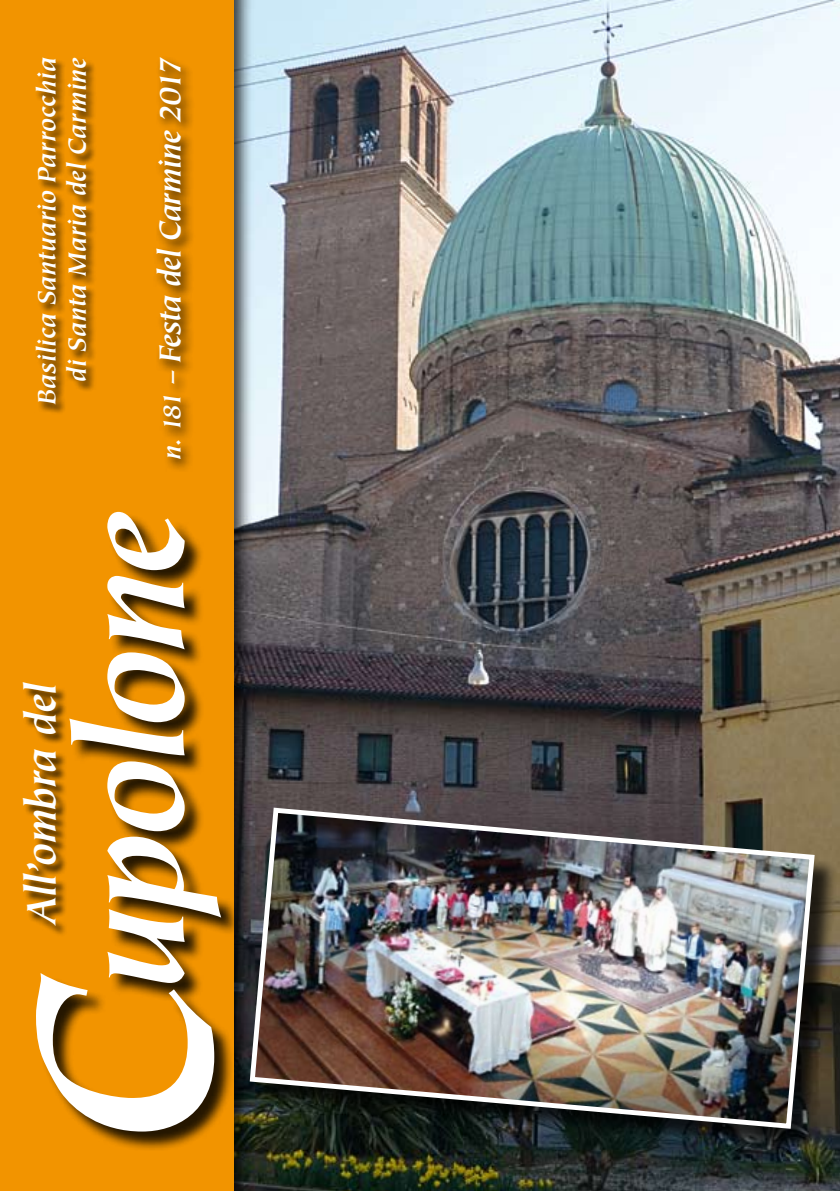
<style>
.page{position:relative;width:840px;height:1191px;background:#fff}
.page>*{position:absolute;margin:0;border:0;box-sizing:border-box;transform-origin:0 0}
.t1{font:italic 700 160px "Tiepolo Std";letter-spacing:-.045em;color:#fff}
.t2{font:italic 700 46px "Tiepolo Std";letter-spacing:-.025em;color:#fff}
.t3{font:italic 700 34px "Tiepolo Std";letter-spacing:-.045em;color:#fff}
.t4{font:italic 700 28px/30px "Tiepolo Std";color:#fff;text-align:right}
.s1{font-size:28px}
.s2{font-size:280px}
</style>
<div class="page">
<div style="left:0;top:0;width:839px;height:1191px;background:#f29400"></div>
<div style="left:231px;top:0;width:608px;height:1191px;background:#000;opacity:.75"></div>
<div style="left:38px;top:513px;width:345px;height:678px;background:#000;opacity:.85"></div>
<div style="left:34px;top:56px;width:116px;height:404px;background:#000;opacity:.85"></div>
<div style="left:23px;top:682px;width:81px;height:329px;background:#000;opacity:.85"></div>
<div style="left:152px;top:53px;width:92px;height:513px;background:#000;opacity:.85"></div>
<div style="left:252px;top:810px;width:587px;height:352px;background:#000;opacity:.75"></div>
<img style="left:247px;top:805px;width:569px;height:326px">
<p class="t4" style="left:33px;top:404px;width:349px;rotate:-90deg">Basilica Santuario Parrocchia di Santa Maria del Carmine</p>
<p class="t3" style="left:151px;top:460px;width:404px;rotate:-90deg"><span class="s1">n. 181 –</span> Festa del Carmine 2017</p>
<h1 class="t1" style="left:46px;top:1144px;width:635px;rotate:-90deg"><span class="s2">C</span>upolone</h1>
<h2 class="t2" style="left:16px;top:925px;width:244px;rotate:-90deg">All’ombra del</h2>
</div>
